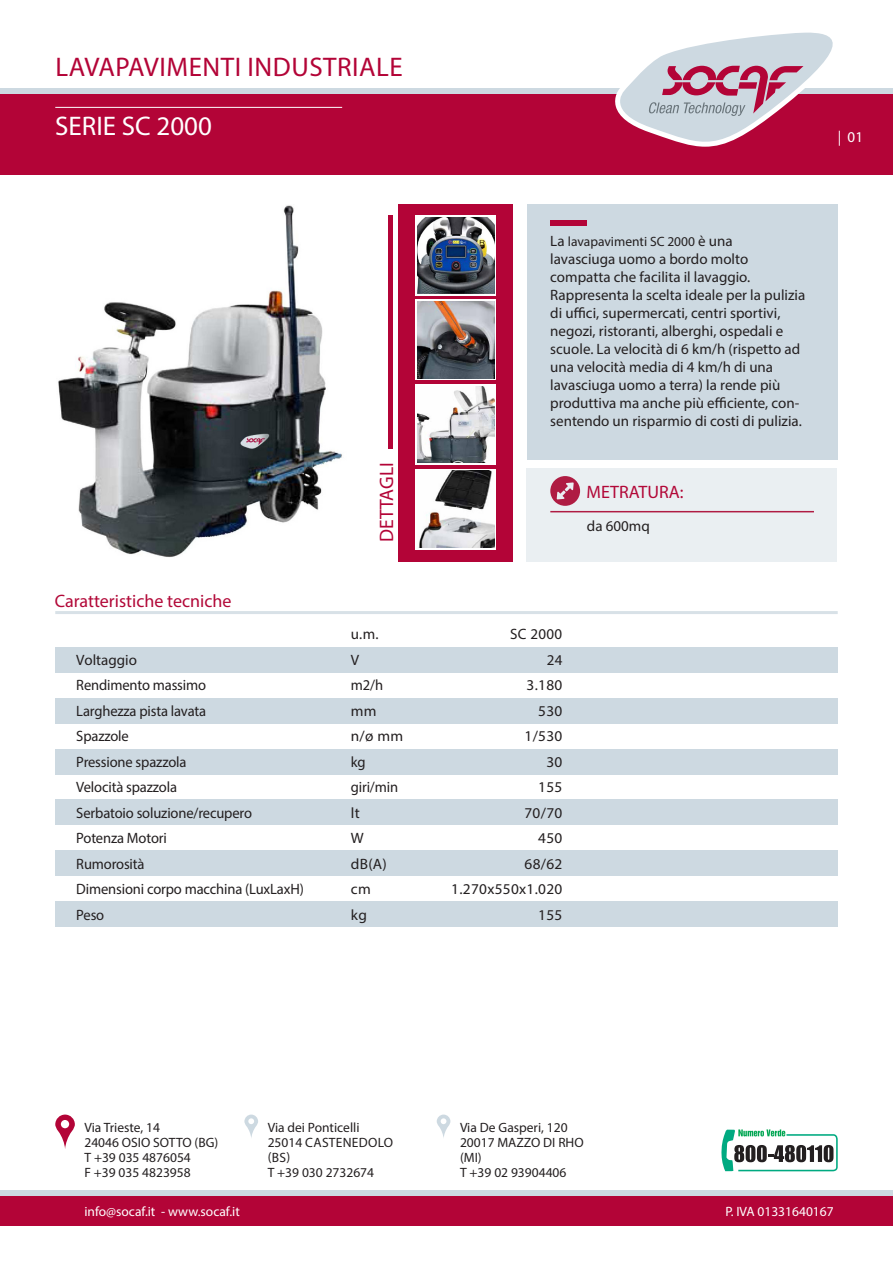
<style>
.page{position:relative;width:893px;height:1263px;background:#fff}
.page>*{position:absolute;margin:0;border:0;box-sizing:border-box;transform-origin:0 0}
.t1{font:27px "Myriad Pro";letter-spacing:.02em;color:#b30437}
.t2{font:27px "Myriad Pro";color:#fff}
.t3{font:19.5px "Myriad Pro";color:#b30437}
.t4{font:18px "Myriad Pro";color:#b20838}
.Piè_di_pagina{font:15px/18px "Myriad Pro";color:#231f20}
.Piè_di_pagina-2{font:15px "Myriad Pro";letter-spacing:.02em;color:#231f20}
.t5{font:15px "Myriad Pro";color:#fff}
.t6{font:13.5px/15px "Myriad Pro";color:#231f20}
.t7{font:13.5px "Myriad Pro";color:#fff}
.t8{font:13.5px/15px "Myriad Pro";letter-spacing:.02em;color:#231f20}
.s1{font-size:15px}
</style>
<div class="page">
<div style="left:0;top:94px;width:893px;height:80px;background:#b30437"></div>
<div style="left:0;top:1196px;width:893px;height:29px;background:#b30437"></div>
<div style="left:0;top:88px;width:893px;height:6px;background:#cdd9e1"></div>
<div style="left:0;top:1190px;width:893px;height:6px;background:#cdd9e1"></div>
<hr style="left:55px;top:107px;width:287px;height:1px;background:#fff">
<svg style="left:55px;top:1114px;width:20px;height:35px"></svg>
<svg style="left:244px;top:1114px;width:14px;height:24px"></svg>
<svg style="left:437px;top:1114px;width:13px;height:24px"></svg>
<svg style="left:721px;top:1129px;width:117px;height:42px"></svg>
<img style="left:58px;top:205px;width:284px;height:353px">
<div style="left:527px;top:204px;width:311px;height:255px;background:#cdd9e1"></div>
<div style="left:550px;top:220px;width:36px;height:6px;background:#b30437"></div>
<div style="left:398px;top:204px;width:115px;height:357px;background:#b30437"></div>
<hr style="left:388px;top:215px;width:4px;height:234px;background:#b30437">
<svg style="left:415px;top:215px;width:81px;height:81px"></svg>
<svg style="left:415px;top:300px;width:81px;height:80px"></svg>
<svg style="left:415px;top:384px;width:81px;height:81px"></svg>
<svg style="left:415px;top:469px;width:81px;height:81px"></svg>
<img style="left:418px;top:217px;width:76px;height:77px">
<img style="left:418px;top:302px;width:76px;height:76px">
<img style="left:418px;top:386px;width:76px;height:77px">
<img style="left:418px;top:471px;width:76px;height:76px">
<div style="left:55px;top:647px;width:783px;height:26px;background:#cdd9e1"></div>
<hr style="left:55px;top:611px;width:783px;height:3px;background:#d8e1e7">
<div style="left:55px;top:698px;width:783px;height:26px;background:#cdd9e1"></div>
<div style="left:55px;top:749px;width:783px;height:26px;background:#cdd9e1"></div>
<div style="left:55px;top:799px;width:783px;height:26px;background:#cdd9e1"></div>
<div style="left:55px;top:850px;width:783px;height:26px;background:#cdd9e1"></div>
<div style="left:55px;top:901px;width:783px;height:26px;background:#cdd9e1"></div>
<div style="left:526px;top:468px;width:311px;height:93px;background:#eaeff2"></div>
<hr style="left:550px;top:511px;width:264px;height:1px;background:#af1c43">
<svg style="left:550px;top:476px;width:30px;height:30px"></svg>
<svg style="left:615px;top:32px;width:218px;height:115px"></svg>
<p class="t1" style="left:56px;top:50px;width:349px">LAVAPAVIMENTI INDUSTRIALE</p>
<p class="t2" style="left:55px;top:109px;width:158px">SERIE SC 2000</p>
<p class="t5" style="left:838px;top:128px;width:27px">| 01</p>
<p class="t4" style="left:55px;top:590px;width:178px">Caratteristiche tecniche</p>
<p class="t3" style="left:374px;top:542px;width:81px;rotate:-90deg">DETTAGLI</p>
<p class="t6" style="left:550px;top:234px;width:184px"><span class="s1">La</span> lavapavimenti SC 2000 <span class="s1">è una</span></p>
<p class="Piè_di_pagina" style="left:550px;top:250px;width:199px">lavasciuga uomo a bordo molto</p>
<p class="Piè_di_pagina" style="left:550px;top:268px;width:201px">compatta che facilita il lavaggio.</p>
<p class="Piè_di_pagina" style="left:550px;top:286px;width:256px">Rappresenta la scelta ideale per la pulizia di uffici, supermercati, centri sportivi,</p>
<p class="Piè_di_pagina" style="left:550px;top:322px;width:251px">negozi, ristoranti, alberghi, ospedali e scuole. La velocità di 6 km/h (rispetto ad una velocità media di 4 km/h di una</p>
<p class="Piè_di_pagina" style="left:550px;top:376px;width:231px">lavasciuga uomo a terra) la rende più</p>
<p class="Piè_di_pagina" style="left:550px;top:394px;width:253px">produttiva ma anche più efficiente, con&shy;sentendo un risparmio di costi di pulizia.</p>
<p class="t4" style="left:587px;top:481px;width:99px">METRATURA:</p>
<p class="Piè_di_pagina" style="left:587px;top:517px;width:64px">da 600mq</p>
<p class="Piè_di_pagina" style="left:351px;top:625px;width:29px">u.m.</p>
<p class="Piè_di_pagina" style="left:510px;top:625px;width:53px">SC 2000</p>
<p class="Piè_di_pagina" style="left:76px;top:650px;width:62px">Voltaggio</p>
<p class="Piè_di_pagina" style="left:351px;top:650px;width:10px">V</p>
<p class="Piè_di_pagina" style="left:547px;top:650px;width:17px">24</p>
<p class="Piè_di_pagina" style="left:76px;top:676px;width:131px">Rendimento massimo</p>
<p class="Piè_di_pagina" style="left:351px;top:676px;width:34px">m2/h</p>
<p class="Piè_di_pagina" style="left:527px;top:676px;width:37px">3.180</p>
<p class="Piè_di_pagina" style="left:76px;top:701px;width:131px">Larghezza pista lavata</p>
<p class="Piè_di_pagina" style="left:351px;top:701px;width:27px">mm</p>
<p class="Piè_di_pagina" style="left:538px;top:701px;width:26px">530</p>
<p class="Piè_di_pagina" style="left:76px;top:727px;width:54px">Spazzole</p>
<p class="Piè_di_pagina" style="left:351px;top:727px;width:54px">n/ø mm</p>
<p class="Piè_di_pagina" style="left:524px;top:727px;width:39px">1/530</p>
<p class="Piè_di_pagina" style="left:76px;top:752px;width:112px">Pressione spazzola</p>
<p class="Piè_di_pagina" style="left:351px;top:752px;width:16px">kg</p>
<p class="Piè_di_pagina" style="left:546px;top:752px;width:18px">30</p>
<p class="Piè_di_pagina" style="left:76px;top:778px;width:102px">Velocità spazzola</p>
<p class="Piè_di_pagina" style="left:351px;top:778px;width:49px">giri/min</p>
<p class="Piè_di_pagina" style="left:538px;top:778px;width:26px">155</p>
<p class="Piè_di_pagina" style="left:76px;top:803px;width:177px">Serbatoio soluzione/recupero</p>
<p class="Piè_di_pagina" style="left:351px;top:803px;width:10px">lt</p>
<p class="Piè_di_pagina" style="left:524px;top:803px;width:39px">70/70</p>
<p class="Piè_di_pagina" style="left:76px;top:829px;width:92px">Potenza Motori</p>
<p class="Piè_di_pagina" style="left:351px;top:829px;width:14px">W</p>
<p class="Piè_di_pagina" style="left:538px;top:829px;width:26px">450</p>
<p class="Piè_di_pagina" style="left:76px;top:854px;width:70px">Rumorosità</p>
<p class="Piè_di_pagina" style="left:351px;top:854px;width:37px">dB(A)</p>
<p class="Piè_di_pagina" style="left:524px;top:854px;width:39px">68/62</p>
<p class="Piè_di_pagina" style="left:76px;top:880px;width:229px">Dimensioni corpo macchina (LuxLaxH)</p>
<p class="Piè_di_pagina" style="left:351px;top:880px;width:21px">cm</p>
<p class="Piè_di_pagina-2" style="left:451px;top:880px;width:113px">1.270x550x1.020</p>
<p class="Piè_di_pagina" style="left:76px;top:905px;width:29px">Peso</p>
<p class="Piè_di_pagina" style="left:351px;top:905px;width:18px">kg</p>
<p class="Piè_di_pagina" style="left:538px;top:905px;width:26px">155</p>
<p class="t6" style="left:84px;top:1120px;width:77px">Via Trieste, 14</p>
<p class="t6" style="left:84px;top:1135px;width:135px">24046 OSIO SOTTO (BG)</p>
<p class="t6" style="left:84px;top:1150px;width:108px">T +39 035 4876054</p>
<p class="t6" style="left:84px;top:1165px;width:108px">F +39 035 4823958</p>
<p class="t6" style="left:268px;top:1120px;width:93px">Via dei Ponticelli</p>
<p class="t8" style="left:268px;top:1135px;width:127px">25014 CASTENEDOLO (BS)</p>
<p class="t6" style="left:268px;top:1165px;width:108px">T +39 030 2732674</p>
<p class="t6" style="left:460px;top:1120px;width:109px">Via De Gasperi, 120</p>
<p class="t6" style="left:460px;top:1135px;width:125px">20017 MAZZO DI RHO (MI)</p>
<p class="t6" style="left:460px;top:1165px;width:108px">T +39 02 93904406</p>
<p class="t7" style="left:84px;top:1202px;width:157px">info@socaf.it - www.socaf.it</p>
<p class="t7" style="left:725px;top:1202px;width:110px">P. IVA 01331640167</p>
</div>
